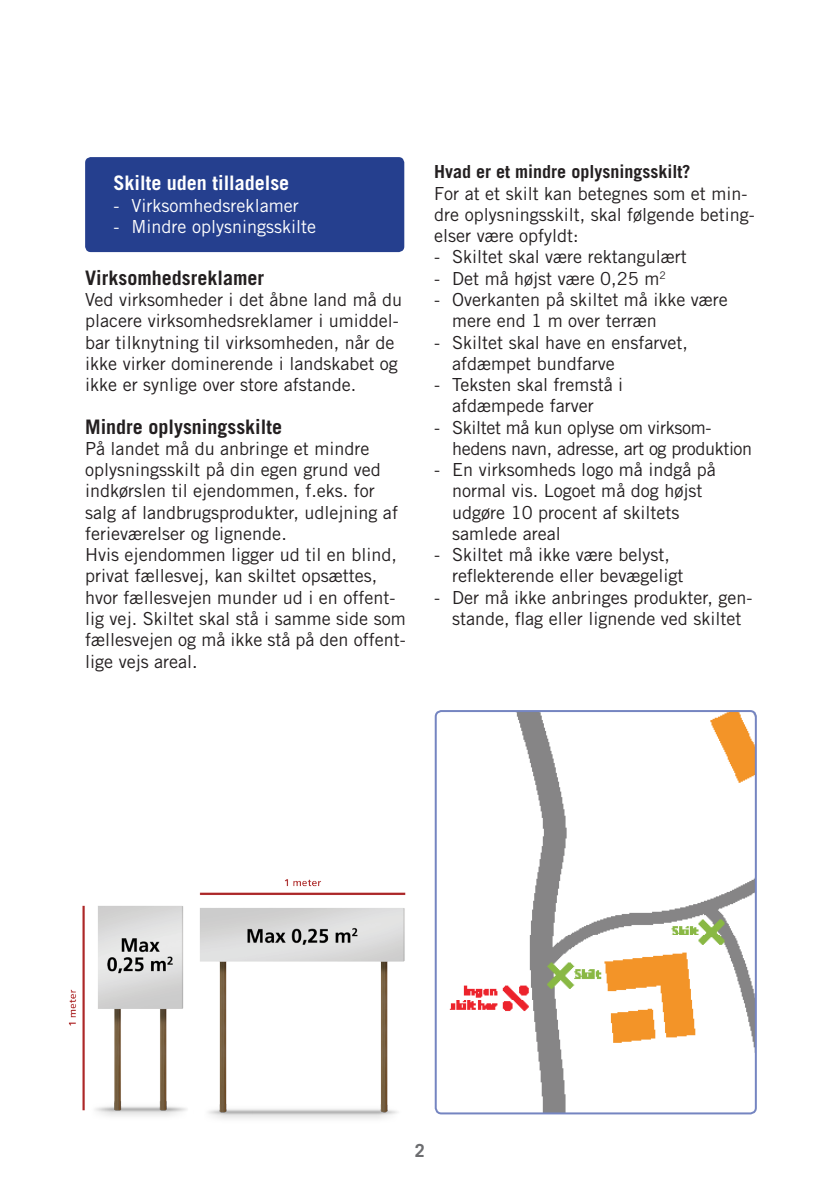
<style>
.page{position:relative;width:840px;height:1191px;background:#fff}
.page>*{position:absolute;margin:0;border:0;box-sizing:border-box;transform-origin:0 0}
.t1{font:700 20px "Trade Gothic LT Std";color:#231f20}
.t2{font:700 20px "Trade Gothic LT Std";color:#fff}
.t3{font:18px/21.2px "Trade Gothic LT Std";color:#231f20}
.t4{font:18px/21.2px "Trade Gothic LT Std";letter-spacing:-.02em;color:#231f20}
.t5{font:18px "Trade Gothic LT Std";color:#fff}
.t6{font:700 18px "Trade Gothic LT Std";color:#231f20}
.t7{font:700 18px "Trade Gothic LT Std";color:#6c6d70}
</style>
<div class="page">
<div style="left:85px;top:157px;width:319px;height:95px;background:#253f8e;border-radius:6px"></div>
<img style="left:259px;top:879px;width:204px;height:240px">
<img style="left:68px;top:892px;width:191px;height:227px">
<img style="left:435px;top:711px;width:320px;height:402px">
<div style="left:434px;top:710px;width:322px;height:404px;border:2px solid #7585c1;border-radius:6px"></div>
<p class="t2" style="left:113px;top:171px;width:177px">Skilte uden tilladelse</p>
<p class="t5" style="left:113px;top:194px;width:186px">- Virksomhedsreklamer</p>
<p class="t5" style="left:113px;top:215px;width:204px">- Mindre oplysningsskilte</p>
<p class="t1" style="left:85px;top:265px;width:180px">Virksomhedsreklamer</p>
<p class="t3" style="left:85px;top:289px;width:318px">Ved virksomheder i det åbne land må du placere virksomhedsreklamer i umiddel&shy;bar tilknytning til virksomheden, når de ikke virker dominerende i landskabet og ikke er synlige over store afstande.</p>
<p class="t1" style="left:85px;top:414px;width:198px">Mindre oplysningsskilte</p>
<p class="t3" style="left:85px;top:437px;width:322px">På landet må du anbringe et mindre oplysningsskilt på din egen grund ved indkørslen til ejendommen, f.eks. for salg af landbrugsprodukter, udlejning af ferieværelser og lignende.<br>Hvis ejendommen ligger ud til en blind, privat fællesvej, kan skiltet opsættes, hvor fællesvejen munder ud i en offent&shy;lig vej. Skiltet skal stå i samme side som fællesvejen og må ikke stå på den offent&shy;lige vejs areal.</p>
<p class="t6" style="left:434px;top:161px;width:257px">Hvad er et mindre oplysningsskilt?</p>
<p class="t3" style="left:434px;top:182px;width:322px">For at et skilt kan betegnes som et min&shy;dre oplysningsskilt, skal følgende beting&shy;elser være opfyldt:</p>
<p class="t3" style="left:434px;top:246px;width:254px">- Skiltet skal være rektangulært</p>
<p class="t3" style="left:434px;top:267px;width:233px">- Det må højst være 0,25 m<sup>2</sup></p>
<p class="t3" style="left:452px;top:289px;width:277px;text-indent:-18px">- Overkanten på skiltet må ikke være mere end 1 m over terræn</p>
<p class="t3" style="left:452px;top:331px;width:237px;text-indent:-18px">- Skiltet skal have en ensfarvet, afdæmpet bundfarve</p>
<p class="t3" style="left:452px;top:374px;width:172px;text-indent:-18px">- Teksten skal fremstå i afdæmpede farver</p>
<p class="t4" style="left:452px;top:416px;width:301px;text-indent:-18px">- Skiltet må kun oplyse om virksom&shy;hedens navn, adresse, art og produktion</p>
<p class="t3" style="left:452px;top:459px;width:265px;text-indent:-18px">- En virksomheds logo må indgå på normal vis. Logoet må dog højst udgøre 10 procent af skiltets samlede areal</p>
<p class="t3" style="left:452px;top:544px;width:232px;text-indent:-18px">- Skiltet må ikke være belyst, reflekterende eller bevægeligt</p>
<p class="t3" style="left:434px;top:586px;width:319px;text-align:center">- Der må ikke anbringes produkter, gen&shy;stande, flag eller lignende ved skiltet</p>
<p class="t7" style="left:415px;top:1139px;width:12px">2</p>
</div>
